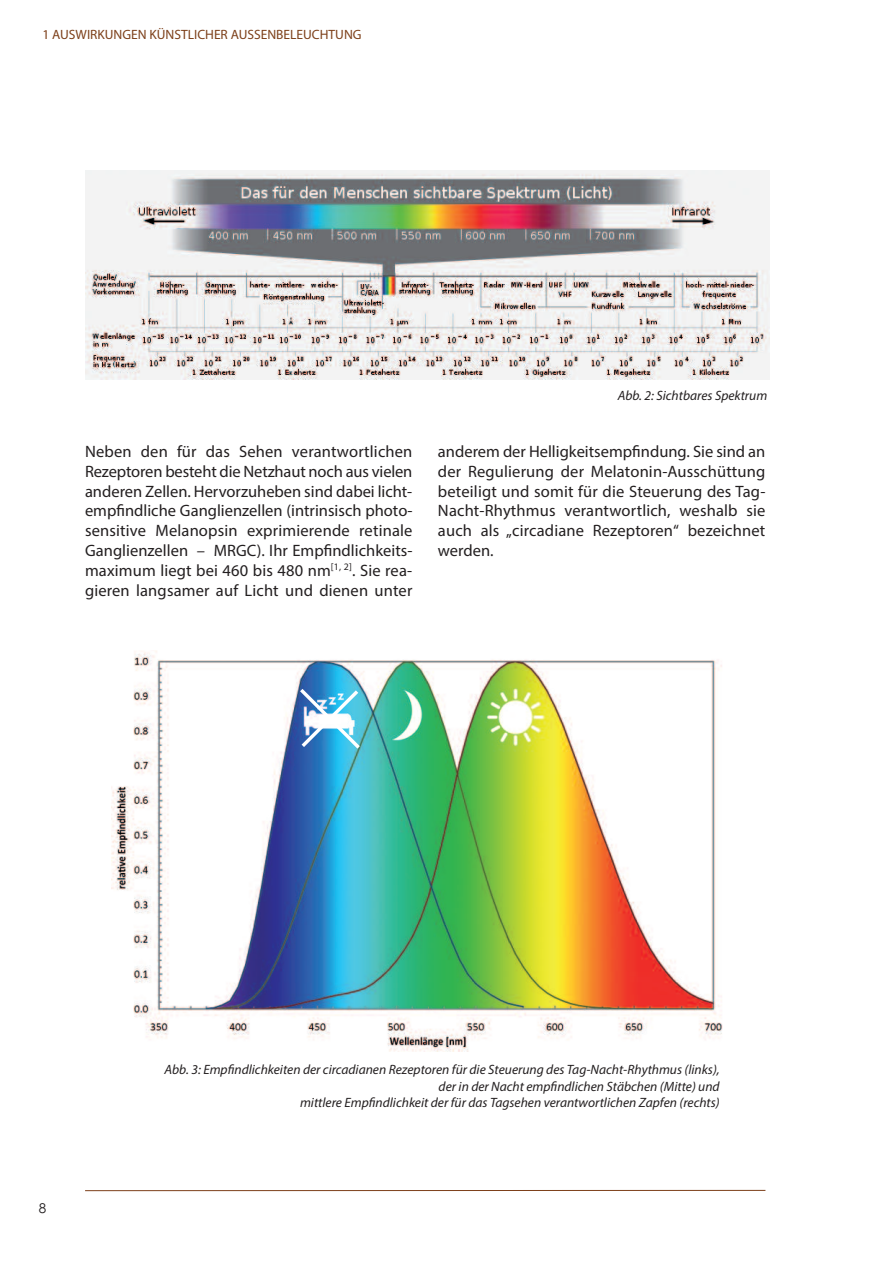
<style>
.page{position:relative;width:893px;height:1263px;background:#fff}
.page>*{position:absolute;margin:0;border:0;box-sizing:border-box;transform-origin:0 0}
.t1{font:16.5px/19.8px "Myriad Pro";letter-spacing:.01em;color:#231f20;text-align:justify}
.t2{font:italic 13.5px/16.2px "Myriad Pro";color:#231f20;text-align:right}
.t3{font:13.5px "Myriad Pro";color:#7d401a}
.t4{font:13.5px "Century Gothic";color:#231f20}
</style>
<div class="page">
<hr style="left:85px;top:1190px;width:680px;height:1px;background:#7d401a">
<img style="left:111px;top:651px;width:612px;height:401px">
<svg style="left:296px;top:685px;width:67px;height:67px"></svg>
<img style="left:85px;top:170px;width:684px;height:210px">
<p class="t3" style="left:43px;top:30px;width:321px">1 AUSWIRKUNGEN KÜNSTLICHER AUSSENBELEUCHTUNG</p>
<p class="t1" style="left:85px;top:443px;width:329px">Neben den für das Sehen verantwortlichen Rezeptoren besteht die Netzhaut noch aus vielen anderen Zellen. Hervorzuheben sind dabei licht&shy;empfindliche Ganglienzellen (intrinsisch photo&shy;sensitive Melanopsin exprimierende retinale Ganglienzellen – MRGC). Ihr Empfindlichkeits&shy;maximum liegt bei 460 bis 480 nm<sup>[1,</sup> <sup>2]</sup>. Sie rea&shy;gieren langsamer auf Licht und dienen unter</p>
<p class="t2" style="left:618px;top:389px;width:151px">Abb. 2: Sichtbares Spektrum</p>
<p class="t1" style="left:438px;top:443px;width:329px">anderem der Helligkeitsempfindung. Sie sind an der Regulierung der Melatonin-Ausschüttung beteiligt und somit für die Steuerung des Tag-Nacht-Rhythmus verantwortlich, weshalb sie auch als „circadiane Rezeptoren“ bezeichnet werden.</p>
<p class="t4" style="left:39px;top:1200px;width:9px">8</p>
<p class="t2" style="left:165px;top:1063px;width:557px">Abb. 3: Empfindlichkeiten der circadianen Rezeptoren für die Steuerung des Tag-Nacht-Rhythmus (links), der in der Nacht empfindlichen Stäbchen (Mitte) und<br>mittlere Empfindlichkeit der für das Tagsehen verantwortlichen Zapfen (rechts)</p>
</div>
